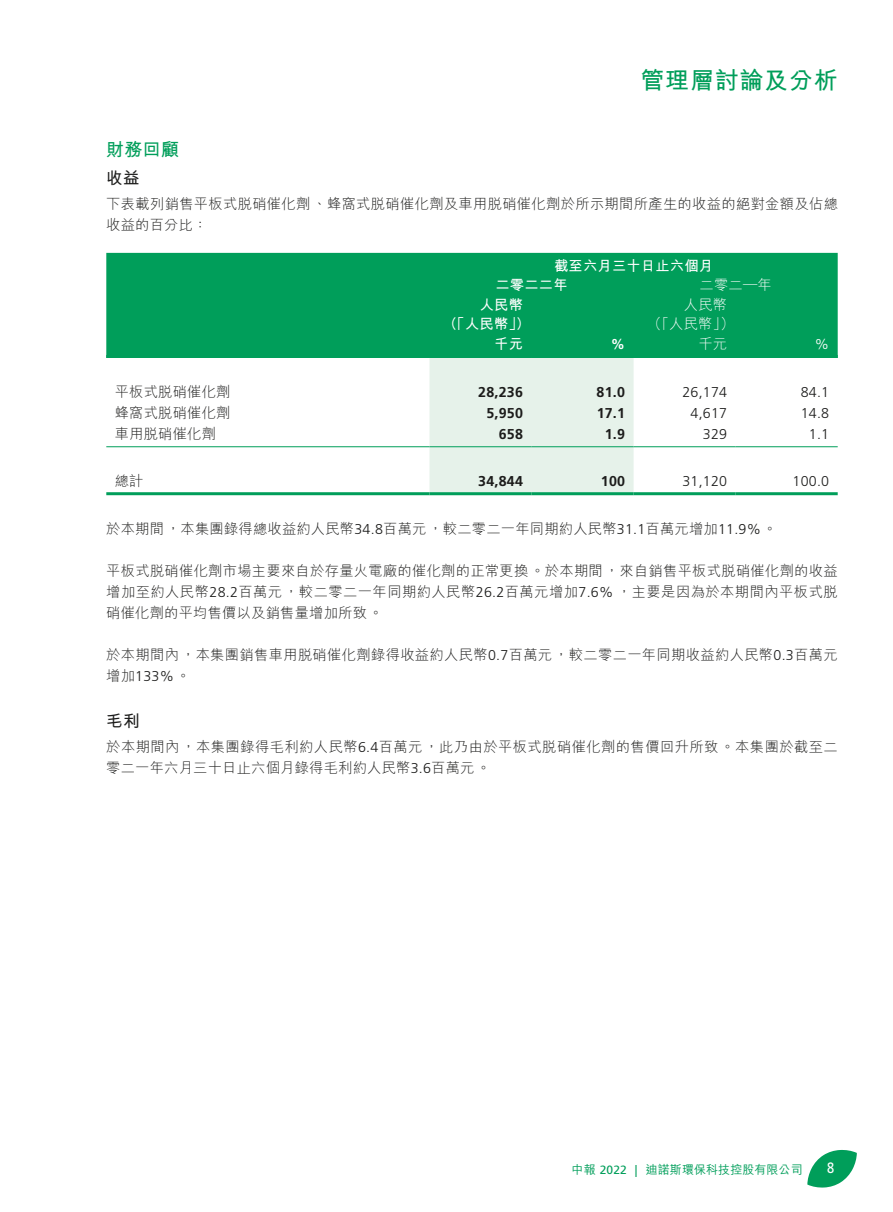
<style>
.page{position:relative;width:893px;height:1212px;background:#fff}
.page>*{position:absolute;margin:0;border:0;box-sizing:border-box;transform-origin:0 0}
.t1{font:700 24px "M Hei HK";letter-spacing:.03em;color:#009e5a}
.t2{font:700 18px "M Hei HK";color:#009e5a}
.t3{font:700 16.5px "M Hei HK";color:#1c1c1b}
.t4{font:15px "Frutiger LT Std";color:#fff;scale:.85 1}
.t5{font:300 14.25px/21px "M Hei HK";letter-spacing:.025em;color:#1c1c1b}
.t6{font:300 14.25px "Frutiger LT Std";letter-spacing:.015em;color:#1c1c1b}
.t7{font:700 14.25px "Frutiger LT Std";letter-spacing:.015em;color:#1c1c1b}
.t8{font:700 14.25px "M Hei HK";letter-spacing:.015em;color:#fff}
.t9{font:300 14.25px/19.5px "M Hei HK";letter-spacing:.015em;color:#fff}
.t10{font:700 14.25px "Frutiger LT Std";color:#fff}
.t11{font:300 14.25px "Frutiger LT Std";color:#fff}
.t12{font:500 12px "M Hei HK";letter-spacing:.005em;color:#009e5a}
.t13{font:12px "Frutiger LT Std";color:#009e5a}
.s1{font-family:"Frutiger LT Std"}
.s2{font-family:"M Hei HK"}
.s3{font-family:"M Hei HK";font-weight:500}
</style>
<div class="page">
<svg style="left:807px;top:1150px;width:50px;height:38px"></svg>
<div style="left:106px;top:253px;width:732px;height:102px;background:#009e5a"></div>
<div style="left:429px;top:358px;width:205px;height:134px;background:#e6f2ea"></div>
<hr style="left:106px;top:355px;width:323px;height:3px;background:#009e5a">
<hr style="left:429px;top:355px;width:102px;height:3px;background:#009e5a">
<hr style="left:531px;top:355px;width:103px;height:3px;background:#009e5a">
<hr style="left:634px;top:355px;width:102px;height:3px;background:#009e5a">
<hr style="left:736px;top:355px;width:102px;height:3px;background:#009e5a">
<hr style="left:106px;top:446px;width:323px;height:1px;background:#009e5a">
<hr style="left:429px;top:446px;width:102px;height:1px;background:#009e5a">
<hr style="left:531px;top:446px;width:103px;height:1px;background:#009e5a">
<hr style="left:634px;top:446px;width:102px;height:1px;background:#009e5a">
<hr style="left:736px;top:446px;width:102px;height:1px;background:#009e5a">
<hr style="left:106px;top:492px;width:323px;height:3px;background:#009e5a">
<hr style="left:429px;top:492px;width:102px;height:3px;background:#009e5a">
<hr style="left:531px;top:492px;width:103px;height:3px;background:#009e5a">
<hr style="left:634px;top:492px;width:102px;height:3px;background:#009e5a">
<hr style="left:736px;top:492px;width:102px;height:3px;background:#009e5a">
<h1 class="t1" style="left:640px;top:63px;width:199px">管理層討論及分析</h1>
<p class="t2" style="left:106px;top:137px;width:74px">財務回顧</p>
<p class="t3" style="left:106px;top:166px;width:35px">收益</p>
<p class="t5" style="left:106px;top:193px;width:733px">下表載列銷售平板式脫硝催化劑、蜂窩式脫硝催化劑及車用脫硝催化劑於所示期間所產生的收益的絕對金額及佔總收益的百分比：</p>
<p class="t8" style="left:554px;top:255px;width:161px">截至六月三十日止六個月</p>
<p class="t9" style="left:699px;top:274px;width:74px">二零二—年</p>
<p class="t8" style="left:495px;top:274px;width:74px">二零二二年</p>
<p class="t8" style="left:480px;top:294px;width:45px">人民幣</p>
<p class="t8" style="left:443px;top:313px;width:88px">（「人民幣 (「</p>
<p class="t9" style="left:647px;top:294px;width:88px;text-indent:37px">人民幣（「人民幣 (「</p>
<p class="t8" style="left:494px;top:333px;width:30px">千元</p>
<p class="t10" style="left:611px;top:335px;width:16px">%</p>
<p class="t9" style="left:698px;top:333px;width:30px">千元</p>
<p class="t11" style="left:815px;top:335px;width:16px">%</p>
<p class="t5" style="left:115px;top:380px;width:117px">平板式脫硝催化劑</p>
<p class="t7" style="left:478px;top:383px;width:46px">28,236</p>
<p class="t7" style="left:597px;top:383px;width:30px">81.0</p>
<p class="t6" style="left:682px;top:384px;width:46px">26,174</p>
<p class="t6" style="left:801px;top:384px;width:30px">84.1</p>
<p class="t5" style="left:115px;top:401px;width:117px">蜂窩式脫硝催化劑</p>
<p class="t7" style="left:486px;top:404px;width:38px">5,950</p>
<p class="t7" style="left:597px;top:404px;width:30px">17.1</p>
<p class="t6" style="left:691px;top:405px;width:38px">4,617</p>
<p class="t6" style="left:801px;top:405px;width:30px">14.8</p>
<p class="t5" style="left:115px;top:422px;width:103px">車用脫硝催化劑</p>
<p class="t7" style="left:499px;top:425px;width:26px">658</p>
<p class="t7" style="left:605px;top:425px;width:22px">1.9</p>
<p class="t6" style="left:703px;top:426px;width:26px">329</p>
<p class="t6" style="left:809px;top:426px;width:22px">1.1</p>
<p class="t5" style="left:115px;top:469px;width:30px">總計</p>
<p class="t5" style="left:106px;top:517px;width:672px">於本期間，本集團錄得總收益約人民幣<span class="s1">34.8</span>百萬元，較二零二一年同期約人民幣<span class="s1">31.1</span>百萬元增加<span class="s1">11.9%</span>。</p>
<p class="t5" style="left:106px;top:559px;width:733px;text-align:justify">平板式脫硝催化劑市場主要來自於存量火電廠的催化劑的正常更換。於本期間，來自銷售平板式脫硝催化劑的收益增加至約人民幣<span class="s1">28.2</span>百萬元，較二零二一年同期約人民幣<span class="s1">26.2</span>百萬元增加<span class="s1">7.6%</span> ，主要是因為於本期間內平板式脫硝催化劑的平均售價以及銷售量增加所致。</p>
<p class="t5" style="left:106px;top:643px;width:733px">於本期間內，本集團銷售車用脫硝催化劑錄得收益約人民幣<span class="s1">0.7</span>百萬元，較二零二一年同期收益約人民幣<span class="s1">0.3</span>百萬元</p>
<p class="t6" style="left:106px;top:668px;width:85px"><span class="s2">增加</span>133%<span class="s2">。</span></p>
<p class="t3" style="left:106px;top:709px;width:35px">毛利</p>
<p class="t5" style="left:106px;top:736px;width:733px">於本期間內，本集團錄得毛利約人民幣<span class="s1">6.4</span>百萬元，此乃由於平板式脫硝催化劑的售價回升所致。本集團於截至二零二一年六月三十日止六個月錄得毛利約人民幣<span class="s1">3.6</span>百萬元。</p>
<p class="t7" style="left:478px;top:472px;width:46px">34,844</p>
<p class="t7" style="left:601px;top:472px;width:26px">100</p>
<p class="t6" style="left:682px;top:473px;width:46px">31,120</p>
<p class="t6" style="left:793px;top:473px;width:38px">100.0</p>
<p class="t13" style="left:572px;top:1162px;width:57px"><span class="s3">中報</span> 2022</p>
<p class="t13" style="left:635px;top:1162px;width:4px">|</p>
<p class="t12" style="left:646px;top:1161px;width:158px">迪諾斯環保科技控股有限公司</p>
<p class="t4" style="left:827px;top:1159px;width:10px">8</p>
</div>
